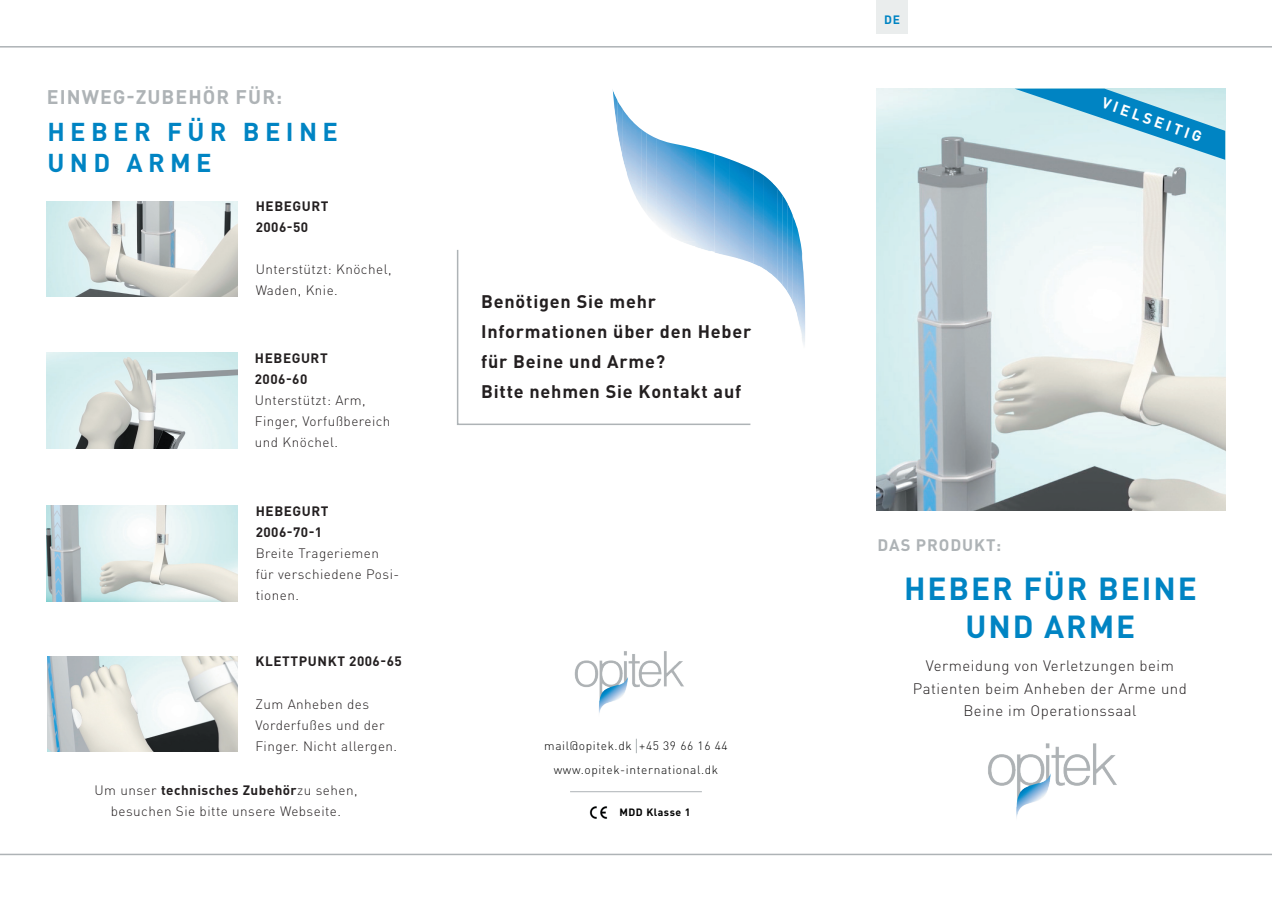
<style>
.page{position:relative;width:1272px;height:902px;background:#fff}
.page>*{position:absolute;margin:0;border:0;box-sizing:border-box;transform-origin:0 0}
.t1{font:700 31.5px/37.8px "DIN Pro";letter-spacing:.06em;color:#0084c3;text-align:center}
.t2{font:700 25.5px/30.6px "DIN Pro";letter-spacing:.21em;color:#0084c3}
.t3{font:700 19.5px "DIN Pro";letter-spacing:.055em;color:#aeb3b6}
.t4{font:700 18px "DIN Pro";letter-spacing:.045em;color:#231f20}
.t5{font:700 16.5px "DIN Pro";letter-spacing:.055em;color:#aeb3b6}
.t6{font:300 15px "DIN Pro";letter-spacing:.035em;color:#231f20}
.t7{font:700 15px "DIN Pro";color:#fff}
.t8{font:300 13.5px/21px "DIN Pro";letter-spacing:.035em;color:#231f20}
.t9{font:700 13.5px "DIN Pro";letter-spacing:.035em;color:#231f20}
.t10{font:300 12px "DIN Pro";letter-spacing:.05em;color:#000}
.t11{font:700 12px "DIN Pro";color:#0084c3}
.t12{font:700 10.5px "DIN Pro";letter-spacing:.05em;color:#000}
.s1{font-weight:300}
</style>
<div class="page">
<img style="left:988px;top:743px;width:129px;height:75px">
<img style="left:574px;top:651px;width:110px;height:62px">
<img style="left:876px;top:89px;width:349px;height:421px">
<svg style="left:636px;top:738px;width:1px;height:15px"></svg>
<hr style="left:570px;top:791px;width:132px;height:1px;background:#aeb3b6">
<img style="left:47px;top:505px;width:190px;height:96px">
<img style="left:47px;top:352px;width:190px;height:96px">
<img style="left:47px;top:201px;width:190px;height:96px">
<img style="left:47px;top:656px;width:191px;height:95px">
<svg style="left:1014px;top:89px;width:211px;height:71px;background:#8ec9df"></svg>
<img style="left:612px;top:89px;width:5px;height:37px">
<img style="left:617px;top:100px;width:5px;height:53px">
<img style="left:622px;top:108px;width:5px;height:65px">
<img style="left:627px;top:115px;width:5px;height:73px">
<img style="left:632px;top:121px;width:4px;height:75px">
<img style="left:636px;top:125px;width:5px;height:80px">
<img style="left:641px;top:129px;width:5px;height:83px">
<img style="left:646px;top:133px;width:10px;height:88px">
<img style="left:656px;top:138px;width:14px;height:93px">
<img style="left:670px;top:143px;width:25px;height:98px">
<img style="left:695px;top:148px;width:19px;height:100px">
<img style="left:714px;top:154px;width:15px;height:94px">
<img style="left:729px;top:159px;width:10px;height:89px">
<img style="left:738px;top:163px;width:15px;height:98px">
<img style="left:753px;top:169px;width:10px;height:92px">
<img style="left:763px;top:175px;width:5px;height:96px">
<img style="left:767px;top:179px;width:6px;height:96px">
<img style="left:772px;top:183px;width:5px;height:96px">
<img style="left:777px;top:188px;width:5px;height:96px">
<img style="left:782px;top:195px;width:5px;height:96px">
<img style="left:787px;top:203px;width:5px;height:97px">
<img style="left:792px;top:214px;width:5px;height:99px">
<img style="left:797px;top:227px;width:5px;height:103px">
<svg style="left:667px;top:231px;width:4px;height:6px"></svg>
<img style="left:801px;top:251px;width:4px;height:94px">
<svg style="left:752px;top:261px;width:11px;height:7px"></svg>
<svg style="left:457px;top:248px;width:295px;height:177px"></svg>
<hr style="left:0;top:46px;width:1271px;height:2px;background:#aeb3b6">
<hr style="left:0;top:853px;width:1271px;height:2px;background:#aeb3b6">
<img style="left:590px;top:806px;width:17px;height:12px">
<div style="left:876px;top:0;width:31px;height:33px;background:#eaeded"></div>
<p class="t3" style="left:47px;top:83px;width:237px">EINWEG-ZUBEHÖR FÜR:</p>
<p class="t2" style="left:47px;top:115px;width:292px">HEBER FÜR BEINE<br>UND ARME</p>
<p class="t9" style="left:256px;top:197px;width:74px">HEBEGURT</p>
<p class="t9" style="left:256px;top:218px;width:54px">2006-50</p>
<p class="t8" style="left:256px;top:258px;width:137px">Unterstützt: Knöchel,<br>Waden, Knie.</p>
<p class="t9" style="left:255px;top:348px;width:74px">HEBEGURT</p>
<p class="t9" style="left:255px;top:369px;width:54px">2006-60</p>
<p class="t8" style="left:255px;top:388px;width:112px">Unterstützt: Arm,</p>
<p class="t8" style="left:255px;top:409px;width:137px">Finger, Vorfußbereich und Knöchel.</p>
<p class="t9" style="left:256px;top:502px;width:74px">HEBEGURT</p>
<p class="t9" style="left:256px;top:523px;width:68px">2006-70-1</p>
<p class="t8" style="left:256px;top:542px;width:125px">Breite Trageriemen</p>
<p class="t8" style="left:256px;top:563px;width:145px">für verschiedene Posi&shy;tionen.</p>
<p class="t9" style="left:255px;top:652px;width:148px">KLETTPUNKT 2006-65</p>
<p class="t8" style="left:255px;top:692px;width:143px">Zum Anheben des<br>Vorderfußes und der<br>Finger. Nicht allergen.</p>
<p class="t9" style="left:94px;top:780px;width:265px"><span class="s1">Um unser</span> technisches Zubehör<span class="s1">zu sehen,</span></p>
<p class="t8" style="left:111px;top:799px;width:232px">besuchen Sie bitte unsere Webseite.</p>
<p class="t4" style="left:481px;top:289px;width:176px">Benötigen Sie mehr</p>
<p class="t4" style="left:481px;top:319px;width:272px">Informationen über den Heber</p>
<p class="t4" style="left:481px;top:349px;width:186px">für Beine und Arme?</p>
<p class="t4" style="left:481px;top:379px;width:262px">Bitte nehmen Sie Kontakt auf</p>
<p class="t10" style="left:544px;top:737px;width:185px">mail@opitek.dk +45 39 66 16 44</p>
<p class="t10" style="left:553px;top:761px;width:166px">www.opitek-international.dk</p>
<p class="t12" style="left:619px;top:805px;width:72px">MDD Klasse 1</p>
<p class="t11" style="left:884px;top:11px;width:17px">DE</p>
<p class="t7" style="left:1106px;top:92px;width:106px;rotate:20deg">VIELSEITIG</p>
<p class="t5" style="left:877px;top:533px;width:125px">DAS PRODUKT:</p>
<p class="t1" style="left:904px;top:568px;width:294px">HEBER FÜR BEINE<br>UND ARME</p>
<p class="t6" style="left:925px;top:655px;width:250px">Vermeidung von Verletzungen beim</p>
<p class="t6" style="left:912px;top:678px;width:275px">Patienten beim Anheben der Arme und</p>
<p class="t6" style="left:963px;top:700px;width:175px">Beine im Operationssaal</p>
</div>
